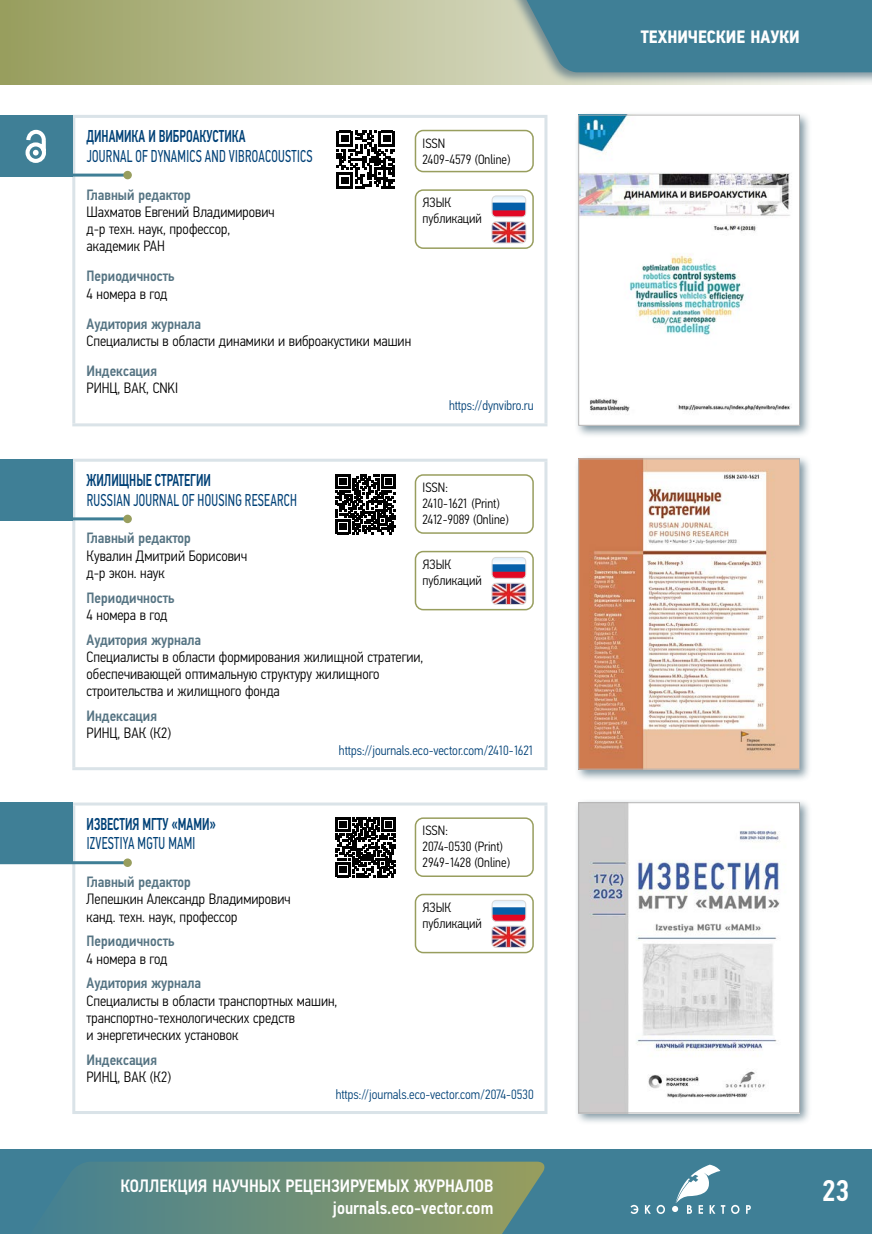
<style>
.page{position:relative;width:872px;height:1234px;background:#fff}
.page>*{position:absolute;margin:0;border:0;box-sizing:border-box;transform-origin:0 0}
.t1{font:500 30px "Eco Vector Cond";color:#fff}
.t2{font:500 18px "Eco Vector Cond";color:#fff}
.t3{font:700 18px "Eco Vector Cond";color:#fff}
.Header_02{font:17.25px/19.5px "Eco Vector Cond";letter-spacing:.02em;color:#004177;scale:.76 1}
.Header_02-2{font:500 17.25px/19.5px "Eco Vector Cond";color:#004177;scale:.76 1}
.Body_Text{font:300 15px/17.2px "Eco Vector Cond";color:#000}
.Body_Text-2{font:500 15px/17.2px "Eco Vector Cond";color:#567483}
.Body_Text_Plate{font:300 13.5px/15.8px "Eco Vector Cond";color:#000}
.Body_Text_Plate-2{font:300 13.5px "Eco Vector Cond";color:#004177}
.s1{font-weight:500}
.s2{font-weight:500;color:#567483}
.s3{font-weight:300;color:#000}
.s4{font-weight:400}
</style>
<div class="page">
<svg style="left:0;top:0;width:508px;height:85px;background:#b4b88a"></svg>
<div style="left:508px;top:0;width:364px;height:85px;background:#567483;opacity:.75"></div>
<svg style="left:518px;top:0;width:354px;height:72px;background:#498498"></svg>
<div style="left:0;top:1148px;width:872px;height:85px;background:#3f7f96"></div>
<svg style="left:731px;top:1204px;width:8px;height:9px"></svg>
<svg style="left:746px;top:1205px;width:5px;height:8px"></svg>
<svg style="left:630px;top:1204px;width:8px;height:9px"></svg>
<svg style="left:645px;top:1204px;width:20px;height:9px"></svg>
<svg style="left:672px;top:1164px;width:53px;height:49px"></svg>
<svg style="left:76px;top:1161px;width:469px;height:72px;background:#6c8e78"></svg>
<hr style="left:72px;top:423px;width:475px;height:3px;background:#dae3e8">
<hr style="left:72px;top:767px;width:475px;height:3px;background:#dae3e8">
<hr style="left:72px;top:115px;width:475px;height:3px;background:#dae3e8">
<hr style="left:72px;top:118px;width:3px;height:305px;background:#dae3e8">
<hr style="left:544px;top:118px;width:3px;height:305px;background:#dae3e8">
<hr style="left:72px;top:458px;width:475px;height:3px;background:#dae3e8">
<hr style="left:72px;top:461px;width:3px;height:306px;background:#dae3e8">
<hr style="left:544px;top:461px;width:3px;height:306px;background:#dae3e8">
<hr style="left:72px;top:802px;width:475px;height:3px;background:#dae3e8">
<hr style="left:72px;top:805px;width:3px;height:305px;background:#dae3e8">
<hr style="left:544px;top:805px;width:3px;height:305px;background:#dae3e8">
<hr style="left:72px;top:1110px;width:475px;height:3px;background:#dae3e8">
<div style="left:0;top:115px;width:72px;height:61px;background:#3f7f96"></div>
<hr style="left:0;top:173px;width:128px;height:3px;background:#3f7f96">
<div style="left:123px;top:171px;width:9px;height:8px;background:#989e5e;border-radius:50%"></div>
<svg style="left:26px;top:130px;width:20px;height:33px"></svg>
<div style="left:574px;top:111px;width:238px;height:327px;background:#567483;opacity:.75"></div>
<img style="left:580px;top:117px;width:217px;height:306px">
<div style="left:578px;top:115px;width:221px;height:310px;border:1px solid #b3b2b2"></div>
<svg style="left:337px;top:130px;width:58px;height:58px"></svg>
<div style="left:415px;top:130px;width:119px;height:42px;border:2px solid #989e5e;border-radius:8px"></div>
<div style="left:415px;top:189px;width:119px;height:60px;border:2px solid #989e5e;border-radius:8px"></div>
<img style="left:492px;top:196px;width:34px;height:21px">
<div style="left:492px;top:196px;width:34px;height:21px;border:1px solid #dadada;border-radius:4px"></div>
<img style="left:492px;top:223px;width:34px;height:20px">
<div style="left:492px;top:221px;width:34px;height:22px;border:1px solid #dadada;border-radius:4px"></div>
<div style="left:0;top:458px;width:72px;height:62px;background:#3f7f96"></div>
<hr style="left:0;top:517px;width:128px;height:3px;background:#3f7f96">
<div style="left:123px;top:514px;width:9px;height:9px;background:#989e5e;border-radius:50%"></div>
<div style="left:574px;top:455px;width:238px;height:326px;background:#567483;opacity:.75"></div>
<img style="left:580px;top:460px;width:217px;height:307px">
<div style="left:578px;top:458px;width:221px;height:311px;border:1px solid #b3b2b2"></div>
<svg style="left:336px;top:474px;width:60px;height:60px"></svg>
<div style="left:415px;top:474px;width:119px;height:59px;border:2px solid #989e5e;border-radius:8px"></div>
<div style="left:415px;top:550px;width:119px;height:60px;border:2px solid #989e5e;border-radius:8px"></div>
<img style="left:492px;top:559px;width:34px;height:19px">
<div style="left:492px;top:557px;width:34px;height:21px;border:1px solid #dadada;border-radius:4px"></div>
<img style="left:492px;top:583px;width:34px;height:21px">
<div style="left:492px;top:583px;width:34px;height:21px;border:1px solid #dadada;border-radius:4px"></div>
<div style="left:0;top:802px;width:72px;height:62px;background:#3f7f96"></div>
<hr style="left:0;top:861px;width:128px;height:3px;background:#3f7f96">
<div style="left:123px;top:858px;width:9px;height:8px;background:#989e5e;border-radius:50%"></div>
<div style="left:574px;top:798px;width:238px;height:327px;background:#567483;opacity:.75"></div>
<img style="left:580px;top:804px;width:217px;height:306px">
<div style="left:578px;top:802px;width:221px;height:310px;border:1px solid #b3b2b2"></div>
<svg style="left:336px;top:817px;width:60px;height:60px"></svg>
<div style="left:415px;top:817px;width:119px;height:59px;border:2px solid #989e5e;border-radius:8px"></div>
<div style="left:415px;top:893px;width:119px;height:60px;border:2px solid #989e5e;border-radius:8px"></div>
<img style="left:492px;top:900px;width:34px;height:21px">
<div style="left:492px;top:900px;width:34px;height:21px;border:1px solid #dadada;border-radius:4px"></div>
<img style="left:492px;top:927px;width:34px;height:20px">
<div style="left:492px;top:925px;width:34px;height:22px;border:1px solid #dadada;border-radius:4px"></div>
<p class="Header_02" style="left:87px;top:127px;width:299px"><span class="s1">ДИНАМИКА И ВИБРОАКУСТИКА<br></span>JOURNAL OF DYNAMICS AND VIBROACOUSTICS</p>
<p class="Body_Text" style="left:87px;top:186px;width:190px"><span class="s2">Главный редактор<br></span>Шахматов Евгений Владимирович д-р техн. наук, профессор, академик РАН</p>
<p class="Body_Text-2" style="left:87px;top:267px;width:89px">Периодичность<br><span class="s3">4 номера в год</span></p>
<p class="Body_Text" style="left:87px;top:315px;width:326px"><span class="s2">Аудитория журнала<br></span>Специалисты в области динамики и виброакустики машин</p>
<p class="Body_Text" style="left:87px;top:362px;width:93px"><span class="s2">Индексация<br></span>РИНЦ, ВАК, CNKI</p>
<p class="Body_Text_Plate" style="left:422px;top:135px;width:89px">ISSN<br>2409-4579 (Online)</p>
<p class="Body_Text_Plate" style="left:422px;top:195px;width:61px">ЯЗЫК публикаций</p>
<p class="Body_Text_Plate-2" style="left:449px;top:397px;width:86px">https://dynvibro.ru</p>
<p class="Header_02" style="left:87px;top:470px;width:278px"><span class="s1">ЖИЛИЩНЫЕ СТРАТЕГИИ<br></span>RUSSIAN JOURNAL OF HOUSING RESEARCH</p>
<p class="Body_Text" style="left:87px;top:529px;width:162px"><span class="s2">Главный редактор<br></span>Кувалин Дмитрий Борисович д-р экон. наук</p>
<p class="Body_Text-2" style="left:87px;top:588px;width:89px">Периодичность<br><span class="s3">4 номера в год</span></p>
<p class="Body_Text" style="left:87px;top:630px;width:338px"><span class="s2">Аудитория журнала<br></span>Специалисты в области формирования жилищной стратегии, обеспечивающей оптимальную структуру жилищного строительства и жилищного фонда</p>
<p class="Body_Text" style="left:87px;top:707px;width:86px"><span class="s2">Индексация<br></span>РИНЦ, ВАК (К2)</p>
<p class="Body_Text_Plate" style="left:422px;top:479px;width:88px">ISSN:<br>2410-1621 (Print)<br>2412-9089 (Online)</p>
<p class="Body_Text_Plate" style="left:422px;top:556px;width:61px">ЯЗЫК публикаций</p>
<p class="Body_Text_Plate-2" style="left:339px;top:742px;width:196px">https://journals.eco-vector.com/2410-1621</p>
<p class="Header_02-2" style="left:87px;top:814px;width:172px">ИЗВЕСТИЯ МГТУ «МАМИ»<br><span class="s4">IZVESTIYA MGTU MAMI</span></p>
<p class="Body_Text" style="left:87px;top:873px;width:205px"><span class="s2">Главный редактор<br></span>Лепешкин Александр Владимирович канд. техн. наук, профессор</p>
<p class="Body_Text-2" style="left:87px;top:932px;width:89px">Периодичность<br><span class="s3">4 номера в год</span></p>
<p class="Body_Text" style="left:87px;top:974px;width:252px"><span class="s2">Аудитория журнала<br></span>Специалисты в области транспортных машин, транспортно‑технологических средств<br>и энергетических установок</p>
<p class="Body_Text" style="left:87px;top:1050px;width:86px"><span class="s2">Индексация<br></span>РИНЦ, ВАК (К2)</p>
<p class="Body_Text_Plate" style="left:422px;top:822px;width:89px">ISSN:<br>2074-0530 (Print)<br>2949-1428 (Online)</p>
<p class="Body_Text_Plate" style="left:422px;top:899px;width:61px">ЯЗЫК публикаций</p>
<p class="Body_Text_Plate-2" style="left:336px;top:1086px;width:200px">https://journals.eco-vector.com/2074-0530</p>
<p class="t2" style="left:120px;top:1174px;width:374px">КОЛЛЕКЦИЯ НАУЧНЫХ РЕЦЕНЗИРУЕМЫХ ЖУРНАЛОВ</p>
<p class="t2" style="left:333px;top:1196px;width:162px">journals.eco-vector.com</p>
<p class="t3" style="left:641px;top:26px;width:160px">ТЕХНИЧЕСКИЕ НАУКИ</p>
<h1 class="t1" style="left:822px;top:1171px;width:29px">23</h1>
</div>
